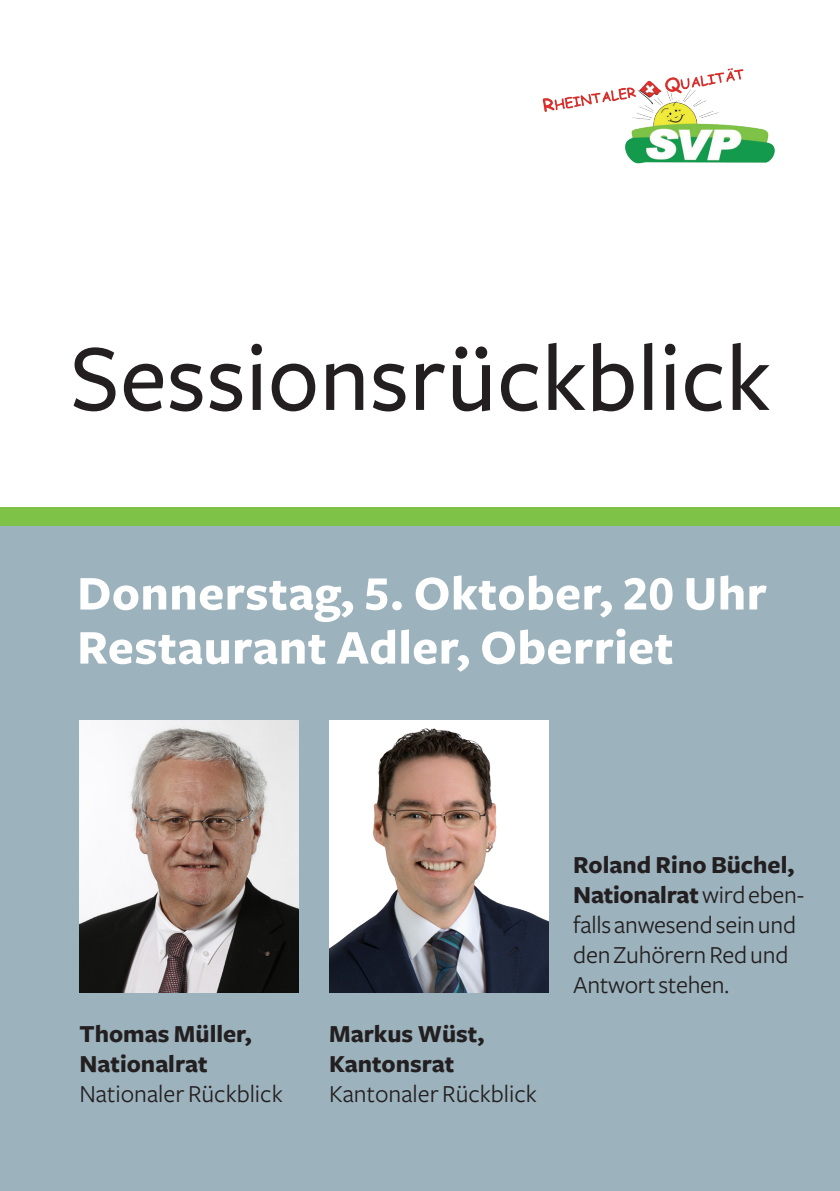
<style>
.page{position:relative;width:840px;height:1191px;background:#fff}
.page>*{position:absolute;margin:0;border:0;box-sizing:border-box;transform-origin:0 0}
.t1{font:500 97.8px "Freight Sans";color:#231f20}
.t2{font:700 50.2px/54px "Freight Sans";letter-spacing:.01em;color:#fff}
.t3{font:25.4px/30px "Freight Sans";letter-spacing:-.01em;color:#231f20}
.t4{font:700 25.4px "Freight Sans";color:#231f20}
.s1{font-family:"Freight Sans Bold SC";font-weight:400}
.s2{font-weight:700}
</style>
<div class="page">
<div style="left:0;top:507px;width:839px;height:684px;background:#9cb2bc"></div>
<div style="left:0;top:507px;width:839px;height:18px;background:#7ec247"></div>
<img style="left:79px;top:720px;width:219px;height:273px">
<img style="left:329px;top:720px;width:219px;height:273px">
<img style="left:542px;top:68px;width:233px;height:96px">
<p class="t1" style="left:70px;top:324px;width:701px">Sessionsrückblick</p>
<p class="t2" style="left:77px;top:568px;width:690px">Donnerstag, <span class="s1">5</span>. Oktober, <span class="s1">20</span> Uhr<br>Restaurant Adler, Oberriet</p>
<p class="t4" style="left:79px;top:1019px;width:174px">Thomas Müller,</p>
<p class="t4" style="left:79px;top:1049px;width:130px">Nationalrat</p>
<p class="t3" style="left:79px;top:1078px;width:205px">Nationaler Rückblick</p>
<p class="t4" style="left:329px;top:1019px;width:157px">Markus Wüst,</p>
<p class="t4" style="left:329px;top:1049px;width:127px">Kantonsrat</p>
<p class="t3" style="left:329px;top:1078px;width:209px">Kantonaler Rückblick</p>
<p class="t3" style="left:573px;top:850px;width:232px"><span class="s2">Roland Rino Büchel,<br>Nationalrat</span> wird eben&shy;falls anwesend sein und den Zuhörern Red und<br>Antwort stehen.</p>
</div>
